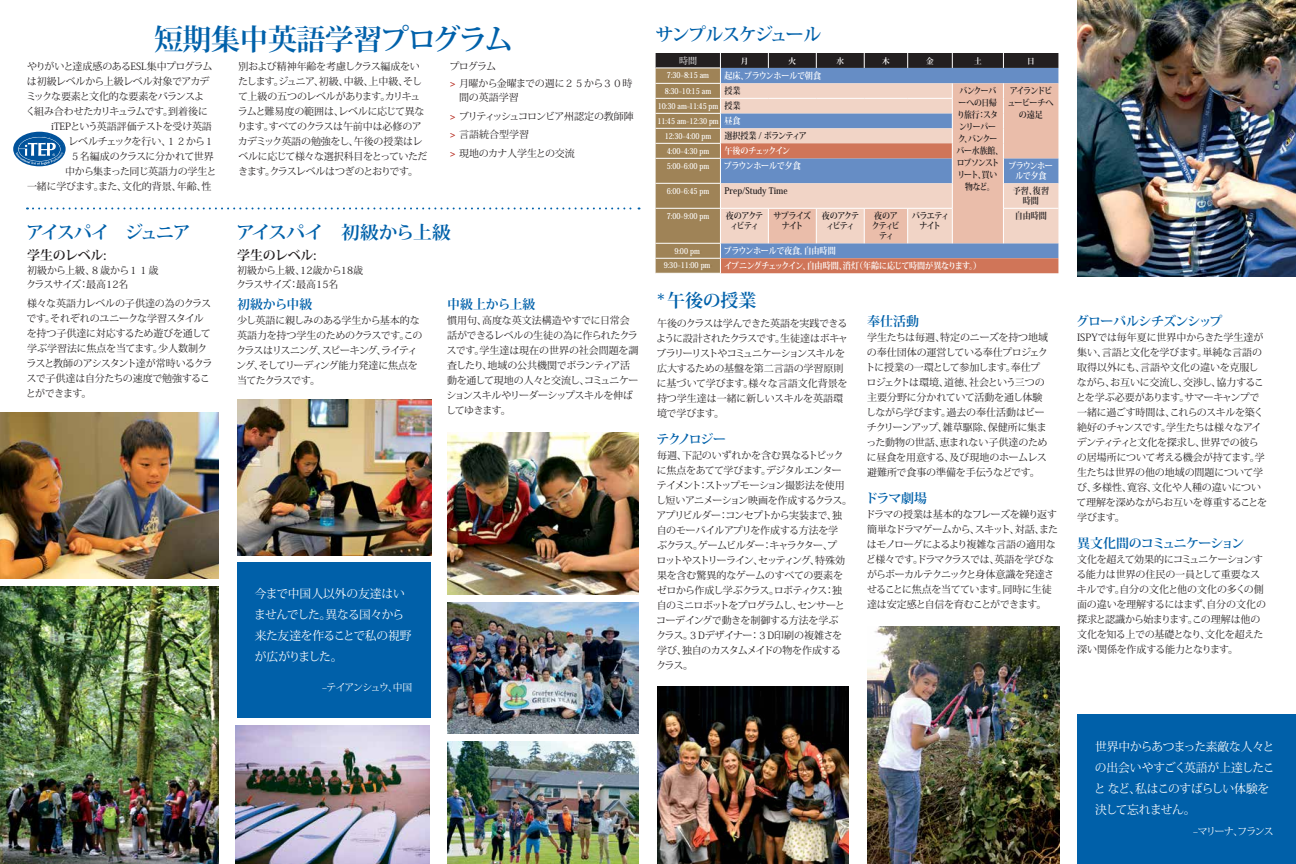
<style>
.page{position:relative;width:1296px;height:864px;background:#fff}
.page>*{position:absolute;margin:0;border:0;box-sizing:border-box;transform-origin:0 0}
.t1{font:700 29px "Koz Min Pro";letter-spacing:-.02em;color:#0061aa}
.t2{font:700 18px "Koz Min Pro";letter-spacing:-.04em;color:#0061aa;scale:1.05 1}
.t3{font:700 18px "Koz Min Pro";letter-spacing:-.09em;color:#0061aa}
.t4{font:700 18px "Koz Min Pro";letter-spacing:-.11em;color:#0061aa}
.t5{font:700 18px "Koz Min Pro";letter-spacing:-.07em;color:#0061aa}
.t6{font:700 13px "Koz Min Pro";letter-spacing:-.05em;color:#0061aa}
.t7{font:700 13px "Koz Min Pro";letter-spacing:-.01em;color:#231f20}
.t8{font:700 13px "Koz Min Pro";letter-spacing:-.07em;color:#0061aa}
.t9{font:700 13px "Koz Min Pro";letter-spacing:-.005em;color:#0061aa}
.t10{font:12px/21px "Koz Min Pro";letter-spacing:-.03em;color:#fff}
.t11{font:10px/15px "Koz Min Pro";letter-spacing:-.03em;color:#231f20}
.t12{font:10px/15px "Koz Min Pro";letter-spacing:-.06em;color:#231f20}
.t13{font:10px/15px "Koz Min Pro";letter-spacing:-.05em;color:#231f20}
.t14{font:10px/14px "Koz Min Pro";color:#231f20}
.t15{font:10px/18.5px "Koz Min Pro";letter-spacing:-.01em;color:#231f20}
.t16{font:10px "Koz Min Pro";letter-spacing:-.005em;color:#231f20}
.t17{font:10px "Koz Min Pro";letter-spacing:-.1em;color:#fff}
.t18{font:10px "Koz Min Pro";letter-spacing:-.065em;color:#231f20}
.t19{font:700 9px "Koz Min Pro";letter-spacing:-.055em;color:#fff;scale:.9 1}
.t20{font:700 9px/12px "Koz Min Pro";letter-spacing:-.06em;color:#231f20;text-align:center;scale:.87 1}
.t21{font:700 9px/10px "Koz Min Pro";letter-spacing:-.12em;color:#231f20;text-align:center;scale:.9 1}
.t22{font:700 9px/12px "Koz Min Pro";letter-spacing:-.1em;color:#231f20;text-align:center;scale:.9 1}
.t23{font:700 9px "Koz Min Pro";letter-spacing:-.035em;color:#fff;scale:.9 1}
.t24{font:700 9px "Koz Min Pro";color:#231f20;scale:.9 1}
.t25{font:700 9px/10px "Koz Min Pro";letter-spacing:-.06em;color:#231f20;text-align:center;scale:.9 1}
.t26{font:700 9px "Koz Min Pro";letter-spacing:-.08em;color:#231f20;scale:.9 1}
.t27{font:700 9px/10px "Koz Min Pro";letter-spacing:-.075em;color:#fff;text-align:center;scale:.9 1}
.t28{font:700 9px "Koz Min Pro";letter-spacing:-.13em;color:#fff;scale:.9 1}
.t29{font:700 9px/10px "Koz Min Pro";letter-spacing:-.15em;color:#231f20;text-align:center;scale:.9 1}
.t30{font:700 9px/10px "Koz Min Pro";letter-spacing:-.105em;color:#231f20;text-align:center;scale:.9 1}
.t31{font:700 9px/10px "Koz Min Pro";letter-spacing:-.095em;color:#231f20;text-align:center;scale:.9 1}
.t32{font:9px "Koz Min Pro";color:#fff}
.t33{font:700 8px "Koz Min Pro";color:#fff;scale:.82 1}
.t34{font:700 8px "Koz Min Pro";color:#fff;scale:.81 1}
.t35{font:700 8px "Koz Min Pro";color:#fff;scale:.95 1}
.s1{font-weight:800;color:#b32317}
.s2{font-size:9px;color:#231f20}
.s3{font-size:9px}
.s4{color:#896b3a}
</style>
<div class="page">
<img style="left:0;top:0;width:1296px;height:864px">
<h1 class="t1" style="left:154px;top:18px;width:360px">短期集中英語学習プログラム</h1>
<h2 class="t3" style="left:655px;top:21px;width:168px">サンプルスケジュール</h2>
<p class="t13" style="left:27px;top:59px;width:187px">やりがいと達成感のあるESL集中プログラム</p>
<p class="t11" style="left:27px;top:74px;width:184px">は初級レベルから上級レベル対象でアカデ</p>
<p class="t13" style="left:26px;top:89px;width:180px">ミックな要素と文化的な要素をバランスよ</p>
<p class="t11" style="left:26px;top:104px;width:184px">く組み合わせたカリキュラムです。到着後に</p>
<p class="t11" style="left:51px;top:119px;width:162px">iTEPという英語評価テストを受け英語</p>
<p class="t11" style="left:68px;top:134px;width:147px">レベルチェックを行い、１２から１</p>
<p class="t11" style="left:70px;top:149px;width:145px">５名編成のクラスに分かれて世界</p>
<p class="t18" style="left:65px;top:165px;width:153px">中から集まった同じ英語力の学生と</p>
<p class="t16" style="left:27px;top:180px;width:186px">一緒に学びます。また、文化的背景、年齢、性</p>
<h2 class="t4" style="left:26px;top:220px;width:166px">アイスパイ　ジュニア</h2>
<h3 class="t7" style="left:27px;top:246px;width:81px">学生のレベル:</h3>
<p class="t14" style="left:26px;top:263px;width:134px">初級から上級、８歳から１１歳クラスサイズ：最高12名</p>
<p class="t11" style="left:26px;top:296px;width:188px">様々な英語力レベルの子供達の為のクラスです。それぞれのユニークな学習スタイルを持つ子供達に対応するため遊びを通して学ぶ学習法に焦点を当てます。少人数制クラスと教師のアシスタント達が常時いるクラスで子供達は自分たちの速度で勉強することができます。</p>
<p class="t11" style="left:237px;top:59px;width:192px">別および精神年齢を考慮しクラス編成をいたします。ジュニア、初級、中級、上中級、そして上級の五つのレベルがあります。カリキュラムと難易度の範囲は、レベルに応じて異なります。すべてのクラスは午前中は必修のアカデミック英語の勉強をし、午後の授業はレベルに応じて様々な選択科目をとっていただきます。クラスレベルはつぎのとおりです。</p>
<p class="t11" style="left:449px;top:58px;width:185px;line-height:16.9px">プログラム<br><span class="s1">&gt;</span> 月曜から金曜までの週に２５から３０時</p>
<p class="t15" style="left:450px;top:88px;width:185px;text-indent:9px">間の英語学習<br><span class="s1">&gt;</span> ブリティッシュコロンビア州認定の教師陣<span class="s1">&gt;</span> 言語統合型学習<br><span class="s1">&gt;</span> 現地のカナ人学生との交流</p>
<h2 class="t2" style="left:236px;top:220px;width:206px">アイスパイ　初級から上級</h2>
<h3 class="t7" style="left:237px;top:246px;width:81px">学生のレベル:</h3>
<p class="t14" style="left:236px;top:263px;width:129px">初級から上級、12歳から18歳クラスサイズ：最高15名</p>
<h3 class="t6" style="left:237px;top:295px;width:77px">初級から中級</h3>
<p class="t13" style="left:236px;top:313px;width:188px">少し英語に親しみのある学生から基本的な英語力を持つ学生のためのクラスです。このクラスはリスニング、スピーキング、ライティング、そしてリーディング能力発達に焦点を当てたクラスです。</p>
<h3 class="t9" style="left:447px;top:295px;width:90px">中級上から上級</h3>
<p class="t11" style="left:446px;top:313px;width:194px">慣用句、高度な英文法構造やすでに日常会話ができるレベルの生徒の為に作られたクラスです。学生達は現在の世界の社会問題を調査したり、地域の公共機関でボランティア活動を通して現地の人々と交流し、コミュニケーションスキルやリーダーシップスキルを伸ばしてゆきます。</p>
<p class="t10" style="left:254px;top:583px;width:159px">今まで中国人以外の友達はいませんでした。異なる国々から来た友達を作ることで私の視野が広がりました。</p>
<p class="t17" style="left:322px;top:681px;width:92px">–テイアンシュウ、中国</p>
<p class="t32" style="left:679px;top:54px;width:19px">時間</p>
<p class="t35" style="left:741px;top:55px;width:9px">月</p>
<p class="t35" style="left:789px;top:55px;width:9px">火</p>
<p class="t35" style="left:836px;top:55px;width:9px">水</p>
<p class="t35" style="left:882px;top:55px;width:9px">木</p>
<p class="t35" style="left:926px;top:55px;width:9px">金</p>
<p class="t35" style="left:974px;top:55px;width:9px">土</p>
<p class="t35" style="left:1027px;top:55px;width:9px">日</p>
<p class="t33" style="left:667px;top:69px;width:53px">7:30–8:15 am</p>
<p class="t19" style="left:724px;top:69px;width:109px">起床、ブラウンホールで朝食</p>
<p class="t33" style="left:665px;top:85px;width:58px">8:30–10:15 am</p>
<p class="t25" style="left:724px;top:86px;width:19px">授業</p>
<p class="t20" style="left:956px;top:85px;width:55px">バンクーバーへの日帰り旅行：スタンリーパーク、バンクーバー水族館、ロブソンストリート、買い物など。</p>
<p class="t22" style="left:1007px;top:85px;width:53px">アイランドビュービーチへの遠足</p>
<p class="t33" style="left:658px;top:100px;width:103px">10:30 am–11:45 pm <span class="s2">授業</span></p>
<p class="t34" style="left:657px;top:115px;width:104px">11:45 am–12:30 pm <span class="s3">昼食</span></p>
<p class="t33" style="left:665px;top:130px;width:58px">12:30–4:00 pm</p>
<p class="t26" style="left:724px;top:129px;width:93px">選択授業 / ボランティア</p>
<p class="t33" style="left:667px;top:145px;width:53px">4:00–4:30 pm</p>
<p class="t28" style="left:724px;top:144px;width:75px">午後のチェックイン</p>
<p class="t33" style="left:667px;top:160px;width:53px">5:00–6:00 pm</p>
<p class="t19" style="left:724px;top:159px;width:87px">ブラウンホールで夕食</p>
<p class="t27" style="left:1008px;top:161px;width:51px">ブラウンホールで夕食</p>
<p class="t33" style="left:667px;top:185px;width:53px">6:00–6:45 pm</p>
<p class="t24" style="left:724px;top:184px;width:72px">Prep/Study Time</p>
<p class="t25" style="left:1013px;top:186px;width:42px">予習、復習時間</p>
<p class="t33" style="left:667px;top:210px;width:53px">7:00–9:00 pm</p>
<p class="t21" style="left:726px;top:211px;width:43px">夜のアクティビティ</p>
<p class="t30" style="left:773px;top:211px;width:43px">サプライズナイト</p>
<p class="t21" style="left:822px;top:211px;width:43px">夜のアクティビティ</p>
<p class="t29" style="left:872px;top:211px;width:33px">夜のアクティビティ</p>
<p class="t31" style="left:912px;top:211px;width:43px">バラエティナイト</p>
<p class="t25" style="left:1015px;top:211px;width:37px">自由時間</p>
<p class="t33" style="left:674px;top:245px;width:35px">9:00 pm<span class="s4">-</span></p>
<p class="t23" style="left:724px;top:244px;width:126px">ブラウンホールで夜食, 自由時間</p>
<p class="t33" style="left:664px;top:260px;width:61px">9:30–11:00 pm<span class="s4">-</span></p>
<p class="t19" style="left:724px;top:259px;width:287px">イブニングチェックイン、自由時間、消灯（年齢に応じて時間が異なります。）</p>
<h2 class="t5" style="left:657px;top:287px;width:101px">*午後の授業</h2>
<p class="t11" style="left:656px;top:315px;width:193px">午後のクラスは学んできた英語を実践できるように設計されたクラスです。生徒達はボキャブラリーリストやコミュニケーションスキルを広大するための基盤を第二言語の学習原則に基づいて学びます。様々な言語文化背景を持つ学生達は一緒に新しいスキルを英語環境で学びます。</p>
<h3 class="t6" style="left:657px;top:430px;width:71px">テクノロジー</h3>
<p class="t12" style="left:656px;top:448px;width:198px">毎週、下記のいずれかを含む異なるトピックに焦点をあてて学びます。デジタルエンターテイメント：ストップモーション撮影法を使用し短いアニメーション映画を作成するクラス。アプリビルダー：コンセプトから実装まで、独自のモーバイルアプリを作成する方法を学<br>ぶクラス。ゲームビルダー：キャラクター、プ<br>ロットやストリーライン、セッティング、特殊効果を含む驚異的なゲームのすべての要素をゼロから作成し学ぶクラス。ロボティクス：独自のミニロボットをプログラムし、センサーとコーデイングで動きを制御する方法を学ぶ<br>クラス。３Dデザイナー：３D印刷の複雑さを学び、独自のカスタムメイドの物を作成するクラス。</p>
<h3 class="t6" style="left:867px;top:311px;width:53px">奉仕活動</h3>
<p class="t11" style="left:866px;top:329px;width:184px">学生たちは毎週、特定のニーズを持つ地域の奉仕団体の運営している奉仕プロジェクトに授業の一環として参加します。奉仕プロジェクトは環境、道徳、社会という三つの主要分野に分かれていて活動を通し体験しながら学びます。過去の奉仕活動はビーチクリーンアップ、雑草駆除、保健所に集まった動物の世話、恵まれない子供達のために昼食を用意する、及び現地のホームレス避難所で食事の準備を手伝うなどです。</p>
<h3 class="t6" style="left:865px;top:489px;width:64px">ドラマ劇場</h3>
<p class="t11" style="left:866px;top:507px;width:194px">ドラマの授業は基本的なフレーズを繰り返す簡単なドラマゲームから、スキット、対話、またはモノローグによるより複雑な言語の適用など様々です。ドラマクラスでは、英語を学びながらボーカルテクニックと身体意識を発達させることに焦点を当てています。同時に生徒達は安定感と自信を育むことができます。</p>
<h3 class="t6" style="left:1076px;top:311px;width:148px">グローバルシチズンシップ</h3>
<p class="t11" style="left:1076px;top:329px;width:193px">ISPYでは毎年夏に世界中からきた学生達が集い、言語と文化を学びます。単純な言語の取得以外にも、言語や文化の違いを克服しながら、お互いに交流し、交渉し、協力することを学ぶ必要があります。サマーキャンプで一緒に過ごす時間は、これらのスキルを築く絶好のチャンスです。学生たちは様々なアイデンティティと文化を探求し、世界での彼らの居場所について考える機会が持てます。学生たちは世界の他の地域の問題について学び、多様性、寛容、文化や人種の違いについて理解を深めながらお互いを尊重することを学びます。</p>
<h3 class="t8" style="left:1077px;top:534px;width:169px">異文化間のコミュニケーション</h3>
<p class="t11" style="left:1076px;top:552px;width:191px">文化を超えて効果的にコミュニケーションする能力は世界の住民の一員として重要なスキルです。自分の文化と他の文化の多くの側面の違いを理解するにはまず、自分の文化の探求と認識から始まります。この理解は他の文化を知る上での基礎となり、文化を超えた深い関係を作成する能力となります。</p>
<p class="t10" style="left:1094px;top:735px;width:183px">世界中からあつまった素敵な人々との出会いやすごく英語が上達したこと など、私はこのすばらしい体験を決して忘れません。</p>
<p class="t17" style="left:1193px;top:824px;width:82px">–マリーナ、フランス</p>
</div>
